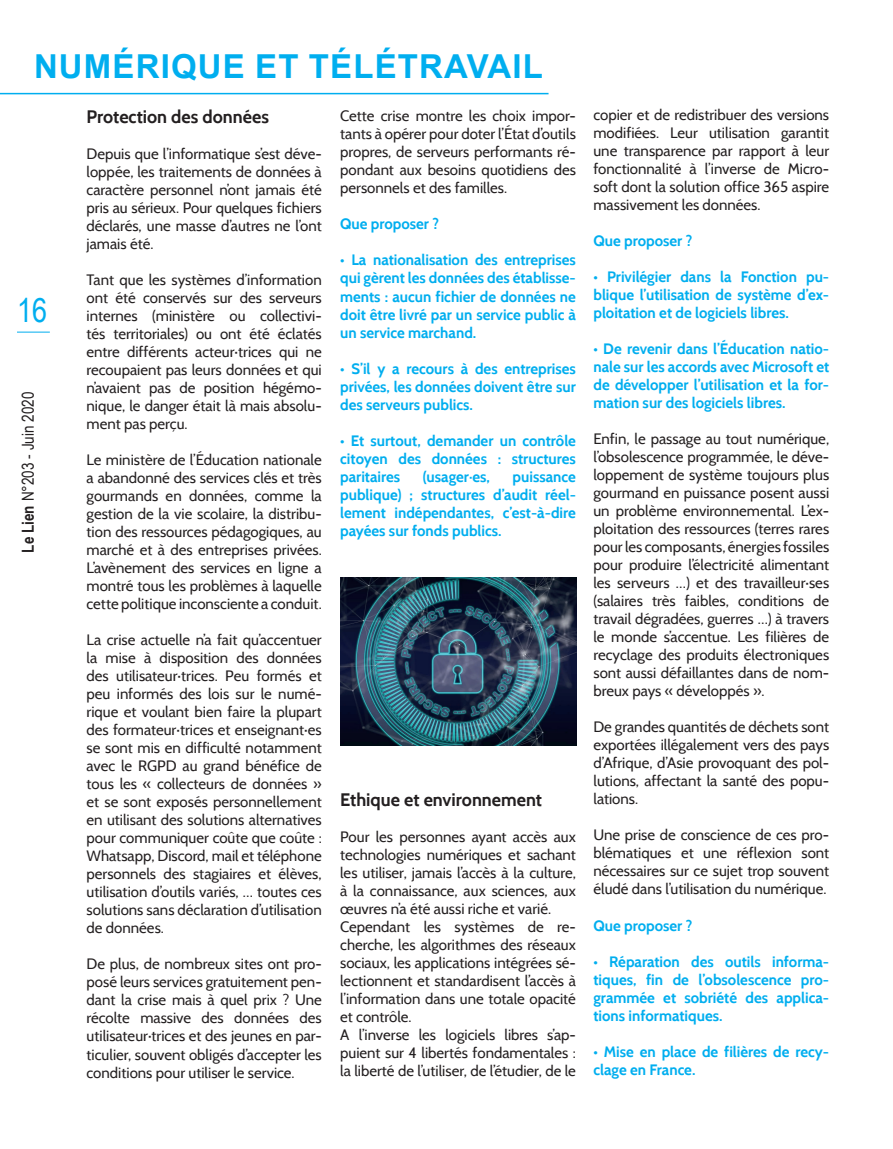
<style>
.page{position:relative;width:893px;height:1149px;background:#fff}
.page>*{position:absolute;margin:0;border:0;box-sizing:border-box;transform-origin:0 0}
.t1{font:700 33px "Arial";letter-spacing:.035em;color:#00aeef}
.t2{font:33px "Arial Narrow";color:#00aeef}
.t3{font:700 18px "Cabin";color:#231f20}
.t4{font:16.5px "Arial Narrow";color:#231f20}
.t5{font:15px/18px "Cabin";color:#231f20;text-align:justify}
.t6{font:700 15px/18px "Cabin";color:#00aeef;text-align:justify}
.s1{font-weight:700}
</style>
<div class="page">
<hr style="left:0;top:93px;width:549px;height:1px;background:#00aeef">
<hr style="left:17px;top:332px;width:33px;height:1px;background:#00aeef">
<img style="left:340px;top:577px;width:236px;height:168px">
<h1 class="t1" style="left:34px;top:43px;width:510px">NUMÉRIQUE ET TÉLÉTRAVAIL</h1>
<h1 class="t2" style="left:17px;top:286px;width:32px">16</h1>
<p class="t4" style="left:16px;top:552px;width:162px;rotate:-90deg"><span class="s1">Le Lien</span> N°203 - Juin 2020</p>
<p class="t3" style="left:87px;top:105px;width:184px">Protection des données</p>
<p class="t5" style="left:87px;top:144px;width:237px">Depuis que l’informatique s’est déve&shy;loppée, les traitements de données à caractère personnel n’ont jamais été pris au sérieux. Pour quelques fichiers déclarés, une masse d’autres ne l’ont jamais été.</p>
<p class="t5" style="left:87px;top:270px;width:237px">Tant que les systèmes d’information ont été conservés sur des serveurs internes (ministère ou collectivi&shy;tés territoriales) ou ont été éclatés entre différents acteur·trices qui ne recoupaient pas leurs données et qui n’avaient pas de position hégémo&shy;nique, le danger était là mais absolu&shy;ment pas perçu.</p>
<p class="t5" style="left:87px;top:450px;width:237px">Le ministère de l’Éducation nationale a abandonné des services clés et très gourmands en données, comme la gestion de la vie scolaire, la distribu&shy;tion des ressources pédagogiques, au marché et à des entreprises privées.<br>L’avènement des services en ligne a montré tous les problèmes à laquelle cette politique inconsciente a conduit.</p>
<p class="t5" style="left:87px;top:630px;width:237px">La crise actuelle n’a fait qu’accentuer la mise à disposition des données des utilisateur·trices. Peu formés et peu informés des lois sur le numé&shy;rique et voulant bien faire la plupart des formateur·trices et enseignant·es se sont mis en difficulté notamment avec le RGPD au grand bénéfice de tous les « collecteurs de données » et se sont exposés personnellement en utilisant des solutions alternatives pour communiquer coûte que coûte :<br>Whatsapp, Discord, mail et téléphone personnels des stagiaires et élèves, utilisation d’outils variés, … toutes ces solutions sans déclaration d’utilisation de données.</p>
<p class="t5" style="left:87px;top:954px;width:237px">De plus, de nombreux sites ont pro&shy;posé leurs services gratuitement pen&shy;dant la crise mais à quel prix ? Une récolte massive des données des utilisateur·trices et des jeunes en par&shy;ticulier, souvent obligés d’accepter les conditions pour utiliser le service.</p>
<p class="t5" style="left:340px;top:107px;width:237px">Cette crise montre les choix impor&shy;tants à opérer pour doter l’État d’outils propres, de serveurs performants ré&shy;pondant aux besoins quotidiens des personnels et des familles.</p>
<p class="t6" style="left:340px;top:215px;width:100px">Que proposer ?</p>
<p class="t6" style="left:340px;top:251px;width:237px">• La nationalisation des entreprises qui gèrent les données des établisse&shy;ments : aucun fichier de données ne doit être livré par un service public à un service marchand.</p>
<p class="t6" style="left:340px;top:359px;width:237px">• S’il y a recours à des entreprises privées, les données doivent être sur des serveurs publics.</p>
<p class="t6" style="left:340px;top:431px;width:237px">• Et surtout, demander un contrôle citoyen des données : structures paritaires</p>
<p class="t6" style="left:423px;top:467px;width:69px">(usager·es,</p>
<p class="t6" style="left:340px;top:467px;width:237px;text-indent:172px">puissance publique) ; structures d’audit réel&shy;lement indépendantes, c’est-à-dire payées sur fonds publics.</p>
<p class="t3" style="left:340px;top:788px;width:203px">Ethique et environnement</p>
<p class="t5" style="left:340px;top:827px;width:237px;text-align:left">Pour les personnes ayant accès aux technologies numériques et sachant les utiliser, jamais l’accès à la culture, à la connaissance, aux sciences, aux œuvres n’a été aussi riche et varié.<br>Cependant les systèmes de re&shy;cherche, les algorithmes des réseaux sociaux, les applications intégrées sé&shy;lectionnent et standardisent l’accès à l’information dans une totale opacité et contrôle.<br>A l’inverse les logiciels libres s’ap&shy;puient sur 4 libertés fondamentales : la liberté de l’utiliser, de l’étudier, de le</p>
<p class="t5" style="left:593px;top:105px;width:237px">copier et de redistribuer des versions modifiées. Leur utilisation garantit une transparence par rapport à leur fonctionnalité à l’inverse de Micro&shy;soft dont la solution office 365 aspire massivement les données.</p>
<p class="t6" style="left:593px;top:231px;width:100px">Que proposer ?</p>
<p class="t6" style="left:593px;top:267px;width:237px">• Privilégier dans la Fonction pu&shy;blique l’utilisation de système d’ex&shy;ploitation et de logiciels libres.</p>
<p class="t6" style="left:593px;top:339px;width:237px">• De revenir dans l’Éducation natio&shy;nale sur les accords avec Microsoft et de développer l’utilisation et la for&shy;mation sur des logiciels libres.</p>
<p class="t5" style="left:593px;top:429px;width:237px">Enfin, le passage au tout numérique, l’obsolescence programmée, le déve&shy;loppement de système toujours plus gourmand en puissance posent aussi un problème environnemental. L’ex&shy;ploitation des ressources (terres rares pour les composants, énergies fossiles pour produire l’électricité alimentant les serveurs …) et des travailleur·ses (salaires très faibles, conditions de travail dégradées, guerres …) à travers le monde s’accentue. Les filières de recyclage des produits électroniques sont aussi défaillantes dans de nom&shy;breux pays « développés ».</p>
<p class="t5" style="left:593px;top:717px;width:237px">De grandes quantités de déchets sont exportées illégalement vers des pays d’Afrique, d’Asie provoquant des pol&shy;lutions, affectant la santé des popu&shy;lations.</p>
<p class="t5" style="left:593px;top:825px;width:237px">Une prise de conscience de ces pro&shy;blématiques et une réflexion sont nécessaires sur ce sujet trop souvent éludé dans l’utilisation du numérique.</p>
<p class="t6" style="left:593px;top:915px;width:100px">Que proposer ?</p>
<p class="t6" style="left:593px;top:951px;width:237px">• Réparation des outils informa&shy;tiques, fin de l’obsolescence pro&shy;grammée et sobriété des applica&shy;tions informatiques.</p>
<p class="t6" style="left:593px;top:1041px;width:237px">• Mise en place de filières de recy&shy;clage en France.</p>
</div>
